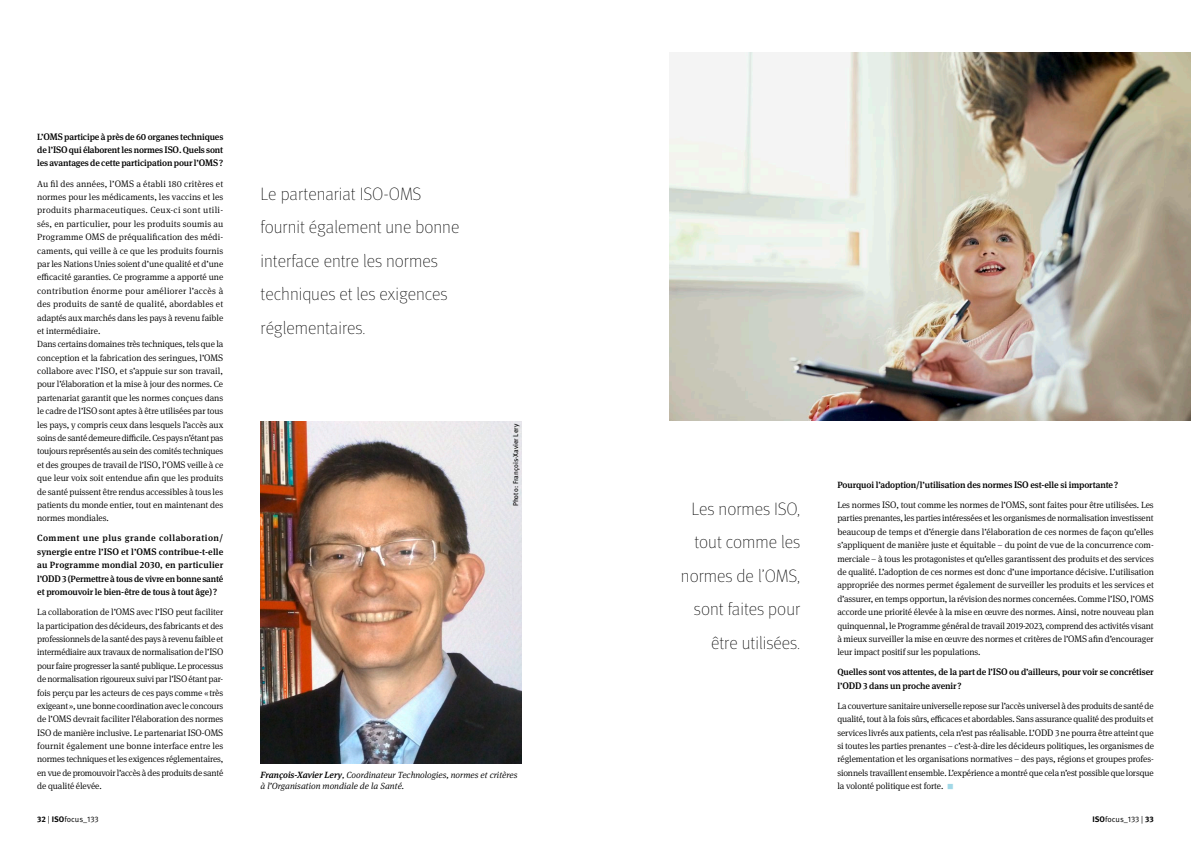
<style>
.page{position:relative;width:1191px;height:842px;background:#fff}
.page>*{position:absolute;margin:0;border:0;box-sizing:border-box;transform-origin:0 0}
.t1{font:100 18px/33.5px "Meta Pro";color:#000}
.t2{font:300 9px/13.4px "Meta Serif Pro";letter-spacing:-.01em;color:#000;text-align:justify}
.t3{font:500 9px/13.4px "Meta Serif Pro";letter-spacing:-.01em;color:#000;text-align:justify}
.t4{font:italic 300 9px/11px "Meta Serif Pro";color:#000}
.t5{font:8px "Meta Pro Norm";letter-spacing:-.005em;color:#000}
.t6{font:7px "Meta Pro";color:#000}
.s1{font-size:9.5px}
.s2{font-weight:500}
.s3{font-family:"Meta Pro";font-weight:700;font-size:7px;color:#a2d8e7}
.s4{font-family:"Meta Pro";font-weight:700}
</style>
<div class="page">
<img style="left:260px;top:421px;width:261px;height:342px">
<img style="left:670px;top:53px;width:521px;height:368px">
<p class="t3" style="left:37px;top:129px;width:188px">L’<span class="s1">OMS</span> participe à près de 60 organes techniques de l’<span class="s1">ISO</span> qui élaborent les normes <span class="s1">ISO</span>. Quels sont les avantages de cette participation pour l’<span class="s1">OMS</span>?</p>
<p class="t2" style="left:37px;top:176px;width:188px;text-align:left">Au fil des années, l’<span class="s1">OMS</span> a établi 180 critères et normes pour les médicaments, les vaccins et les produits pharmaceutiques. Ceux-ci sont utili&shy;sés, en particulier, pour les produits soumis au Programme <span class="s1">OMS</span> de préqualification des médi&shy;caments, qui veille à ce que les produits fournis par les Nations Unies soient d’une qualité et d’une efficacité garanties. Ce programme a apporté une contribution énorme pour améliorer l’accès à des produits de santé de qualité, abordables et adaptés aux marchés dans les pays à revenu faible et intermédiaire.<br>Dans certains domaines très techniques, tels que la conception et la fabrication des seringues, l’<span class="s1">OMS </span>collabore avec l’<span class="s1">ISO</span>, et s’appuie sur son travail, pour l’élaboration et la mise à jour des normes. Ce partenariat garantit que les normes conçues dans le cadre de l’<span class="s1">ISO</span> sont aptes à être utilisées par tous les pays, y compris ceux dans lesquels l’accès aux soins de santé demeure difficile. Ces pays n’étant pas toujours représentés au sein des comités techniques et des groupes de travail de l’<span class="s1">ISO</span>, l’<span class="s1">OMS</span> veille à ce que leur voix soit entendue afin que les produits de santé puissent être rendus accessibles à tous les patients du monde entier, tout en maintenant des normes mondiales.</p>
<p class="t3" style="left:37px;top:531px;width:188px">Comment une plus grande collaboration/ synergie entre l’<span class="s1">ISO</span> et l’<span class="s1">OMS</span> contribue-t-elle au Programme mondial 2030, en particulier l’<span class="s1">ODD</span> 3 (Permettre à tous de vivre en bonne santé et promouvoir le bien-être de tous à tout âge)?</p>
<p class="t2" style="left:37px;top:605px;width:188px">La collaboration de l’<span class="s1">OMS</span> avec l’<span class="s1">ISO</span> peut faciliter la participation des décideurs, des fabricants et des professionnels de la santé des pays à revenu faible et intermédiaire aux travaux de normalisation de l’<span class="s1">ISO </span>pour faire progresser la santé publique. Le processus de normalisation rigoureux suivi par l’<span class="s1">ISO</span> étant par&shy;fois perçu par les acteurs de ces pays comme «très exigeant», une bonne coordination avec le concours de l’<span class="s1">OMS</span> devrait faciliter l’élaboration des normes <span class="s1">ISO</span> de manière inclusive. Le partenariat <span class="s1">ISO</span>-<span class="s1">OMS </span>fournit également une bonne interface entre les normes techniques et les exigences réglementaires, en vue de promouvoir l’accès à des produits de santé de qualité élevée.</p>
<h1 class="t1" style="left:260px;top:176px;width:200px">Le partenariat ISO-OMS fournit également une bonne interface entre les normes techniques et les exigences réglementaires.</h1>
<p class="t6" style="left:510px;top:506px;width:84px;rotate:-90deg">Photo: François-Xavier Lery</p>
<p class="t4" style="left:260px;top:769px;width:258px"><span class="s2">François-Xavier Lery</span>, Coordinateur Technologies, normes et critères à l’Organisation mondiale de la Santé.</p>
<h1 class="t1" style="left:681px;top:491px;width:121px;text-align:right">Les normes ISO, tout comme les normes de l’OMS, sont faites pour être utilisées.</h1>
<p class="t3" style="left:837px;top:477px;width:282px">Pourquoi l’adoption/l’utilisation des normes <span class="s1">ISO</span> est-elle si importante?</p>
<p class="t2" style="left:837px;top:498px;width:318px">Les normes <span class="s1">ISO</span>, tout comme les normes de l’<span class="s1">OMS</span>, sont faites pour être utilisées. Les parties prenantes, les parties intéressées et les organismes de normalisation investissent beaucoup de temps et d’énergie dans l’élaboration de ces normes de façon qu’elles s’appliquent de manière juste et équitable – du point de vue de la concurrence com&shy;merciale – à tous les protagonistes et qu’elles garantissent des produits et des services de qualité. L’adoption de ces normes est donc d’une importance décisive. L’utilisation appropriée des normes permet également de surveiller les produits et les services et d’assurer, en temps opportun, la révision des normes concernées. Comme l’<span class="s1">ISO</span>, l’<span class="s1">OMS </span>accorde une priorité élevée à la mise en œuvre des normes. Ainsi, notre nouveau plan quinquennal, le Programme général de travail 2019-2023, comprend des activités visant à mieux surveiller la mise en œuvre des normes et critères de l’<span class="s1">OMS</span> afin d’encourager leur impact positif sur les populations.</p>
<p class="t3" style="left:837px;top:665px;width:318px">Quelles sont vos attentes, de la part de l’<span class="s1">ISO</span> ou d’ailleurs, pour voir se concrétiser l’<span class="s1">ODD</span> 3 dans un proche avenir?</p>
<p class="t2" style="left:837px;top:699px;width:318px">La couverture sanitaire universelle repose sur l’accès universel à des produits de santé de qualité, tout à la fois sûrs, efficaces et abordables. Sans assurance qualité des produits et services livrés aux patients, cela n’est pas réalisable. L’<span class="s1">ODD</span> 3 ne pourra être atteint que si toutes les parties prenantes – c’est-à-dire les décideurs politiques, les organismes de réglementation et les organisations normatives – des pays, régions et groupes profes&shy;sionnels travaillent ensemble. L’expérience a montré que cela n’est possible que lorsque la volonté politique est forte. <span class="s3">■</span></p>
<p class="t5" style="left:37px;top:813px;width:63px"><span class="s4">32</span> | <span class="s4">ISO</span>focus_133</p>
<p class="t5" style="left:1092px;top:813px;width:63px"><span class="s4">ISO</span>focus_133 | <span class="s4">33</span></p>
</div>
